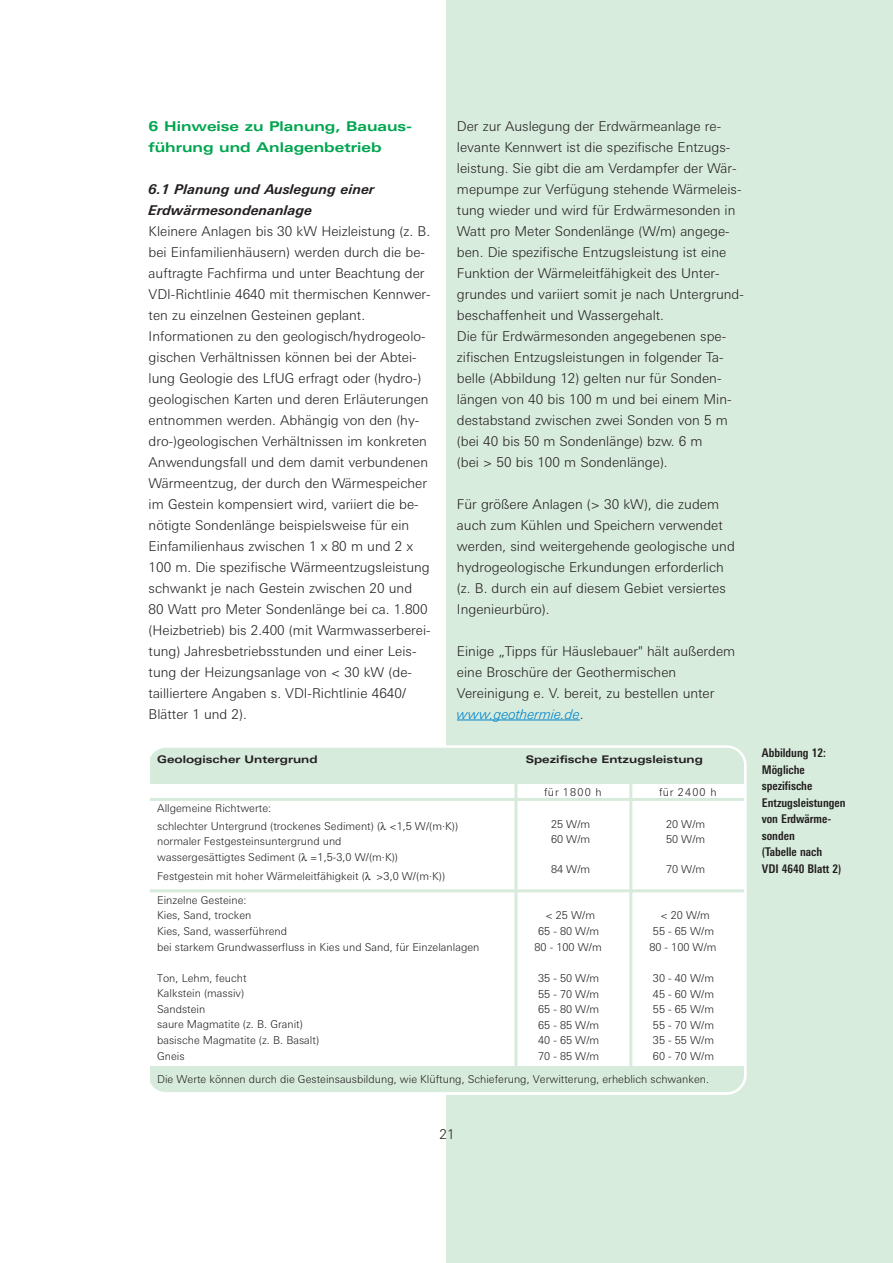
<style>
.page{position:relative;width:893px;height:1263px;background:#fff}
.page>*{position:absolute;margin:0;border:0;box-sizing:border-box;transform-origin:0 0}
.t1{font:300 13.5px/21px "Linotype Univers Basic";color:#231f20}
.t2{font:700 13.5px/21px "Linotype Univers Extd";color:#00a54f}
.t3{font:italic 700 13.5px/21px "Linotype Univers Basic";color:#231f20}
.t4{font:700 condensed 12px/16.5px "Linotype Univers";color:#231f20}
.t5{font:300 10.8px/15.6px "Linotype Univers Basic";color:#231f20}
.t6{font:700 10.5px "Linotype Univers Extd";letter-spacing:.005em;color:#231f20}
.s1{font-style:italic;color:#0084ca}
</style>
<div class="page">
<div style="left:446px;top:0;width:446px;height:1263px;background:#d8ecdd"></div>
<hr style="left:457px;top:720px;width:33px;height:1px;background:#0084ca">
<hr style="left:490px;top:720px;width:90px;height:1px;background:#0084ca">
<div style="left:149px;top:745px;width:598px;height:350px;background:#fff;border-radius:20px"></div>
<div style="left:150px;top:748px;width:594px;height:36px;background:#d7ebdc"></div>
<div style="left:150px;top:1066px;width:594px;height:26px;background:#d7ebdc"></div>
<hr style="left:514px;top:784px;width:3px;height:15px;background:#d7ebdc">
<hr style="left:629px;top:784px;width:3px;height:15px;background:#d7ebdc">
<hr style="left:150px;top:798px;width:594px;height:3px;background:#d7ebdc">
<hr style="left:514px;top:800px;width:3px;height:91px;background:#d7ebdc">
<hr style="left:629px;top:800px;width:3px;height:91px;background:#d7ebdc">
<hr style="left:150px;top:889px;width:594px;height:3px;background:#d7ebdc">
<hr style="left:514px;top:891px;width:3px;height:179px;background:#d7ebdc">
<hr style="left:629px;top:891px;width:3px;height:179px;background:#d7ebdc">
<p class="t2" style="left:149px;top:116px;width:265px">6 Hinweise zu Planung, Bauaus&shy;führung und Anlagenbetrieb</p>
<p class="t3" style="left:149px;top:179px;width:228px">6.1 Planung und Auslegung einer<br>Erdwärmesondenanlage</p>
<p class="t1" style="left:149px;top:221px;width:284px">Kleinere Anlagen bis 30 kW Heizleistung (z. B. bei Einfamilienhäusern) werden durch die be&shy;auftragte Fachfirma und unter Beachtung der VDI-Richtlinie 4640 mit thermischen Kennwer&shy;ten zu einzelnen Gesteinen geplant.<br>Informationen zu den geologisch/hydrogeolo&shy;gischen Verhältnissen können bei der Abtei&shy;lung Geologie des LfUG erfragt oder (hydro-) geologischen Karten und deren Erläuterungen entnommen werden. Abhängig von den (hy&shy;dro-)geologischen Verhältnissen im konkreten Anwendungsfall und dem damit verbundenen Wärmeentzug, der durch den Wärmespeicher im Gestein kompensiert wird, variiert die be&shy;nötigte Sondenlänge beispielsweise für ein Einfamilienhaus zwischen 1 x 80 m und 2 x 100 m. Die spezifische Wärmeentzugsleistung schwankt je nach Gestein zwischen 20 und 80 Watt pro Meter Sondenlänge bei ca. 1.800 (Heizbetrieb) bis 2.400 (mit Warmwasserberei&shy;tung) Jahresbetriebsstunden und einer Leis&shy;tung der Heizungsanlage von &lt; 30 kW (de&shy;tailliertere Angaben s. VDI-Richtlinie 4640/ Blätter 1 und 2).</p>
<p class="t1" style="left:457px;top:117px;width:288px">Der zur Auslegung der Erdwärmeanlage re&shy;levante Kennwert ist die spezifische Entzugs&shy;leistung. Sie gibt die am Verdampfer der Wär&shy;mepumpe zur Verfügung stehende Wärmeleis&shy;tung wieder und wird für Erdwärmesonden in Watt pro Meter Sondenlänge (W/m) angege&shy;ben. Die spezifische Entzugsleistung ist eine Funktion der Wärmeleitfähigkeit des Unter&shy;grundes und variiert somit je nach Untergrund&shy;beschaffenheit und Wassergehalt.<br>Die für Erdwärmesonden angegebenen spe&shy;zifischen Entzugsleistungen in folgender Ta&shy;belle (Abbildung 12) gelten nur für Sonden&shy;längen von 40 bis 100 m und bei einem Min&shy;destabstand zwischen zwei Sonden von 5 m (bei 40 bis 50 m Sondenlänge) bzw. 6 m<br>(bei &gt; 50 bis 100 m Sondenlänge).</p>
<p class="t1" style="left:457px;top:495px;width:279px">Für größere Anlagen (&gt; 30 kW), die zudem auch zum Kühlen und Speichern verwendet werden, sind weitergehende geologische und hydrogeologische Erkundungen erforderlich (z. B. durch ein auf diesem Gebiet versiertes Ingenieurbüro).</p>
<p class="t1" style="left:457px;top:642px;width:280px">Einige „Tipps für Häuslebauer" hält außerdem eine Broschüre der Geothermischen Vereinigung e. V. bereit, zu bestellen unter <span class="s1">www.geothermie.de</span>.</p>
<p class="t6" style="left:157px;top:755px;width:162px">Geologischer Untergrund</p>
<p class="t6" style="left:526px;top:755px;width:179px">Spezifische Entzugsleistung</p>
<p class="t5" style="left:544px;top:786px;width:59px">für 1800 h</p>
<p class="t5" style="left:659px;top:786px;width:59px">für 2400 h</p>
<p class="t5" style="left:157px;top:801px;width:303px;line-height:17.2px">Allgemeine Richtwerte:<br>schlechter Untergrund (trockenes Sediment) ( &lt;1,5 W/(m·K))</p>
<p class="t5" style="left:157px;top:834px;width:242px;line-height:16.5px">normaler Festgesteinsuntergrund und wassergesättigtes Sediment ( =1,5-3,0 W/(m·K))</p>
<p class="t5" style="left:157px;top:869px;width:290px">Festgestein mit hoher Wärmeleitfähigkeit ( &gt;3,0 W/(m·K))</p>
<p class="t5" style="left:551px;top:818px;width:41px;line-height:14.9px">25 W/m<br>60 W/m</p>
<p class="t5" style="left:551px;top:863px;width:41px">84 W/m</p>
<p class="t5" style="left:666px;top:818px;width:41px;line-height:14.9px">20 W/m<br>50 W/m</p>
<p class="t5" style="left:666px;top:863px;width:41px">70 W/m</p>
<p class="t5" style="left:157px;top:893px;width:324px">Einzelne Gesteine:<br>Kies, Sand, trocken<br>Kies, Sand, wasserführend<br>bei starkem Grundwasserfluss in Kies und Sand, für Einzelanlagen</p>
<p class="t5" style="left:157px;top:971px;width:164px">Ton, Lehm, feucht<br>Kalkstein (massiv)<br>Sandstein<br>saure Magmatite (z. B. Granit) basische Magmatite (z. B. Basalt)<br>Gneis</p>
<p class="t5" style="left:649px;top:909px;width:69px;text-align:center">&lt; 20 W/m<br>55 - 65 W/m<br>80 - 100 W/m</p>
<p class="t5" style="left:653px;top:971px;width:63px;text-align:justify">30 - 40 W/m 45 - 60 W/m 55 - 65 W/m 55 - 70 W/m 35 - 55 W/m 60 - 70 W/m</p>
<p class="t5" style="left:157px;top:1072px;width:553px">Die Werte können durch die Gesteinsausbildung, wie Klüftung, Schieferung, Verwitterung, erheblich schwanken.</p>
<p class="t5" style="left:534px;top:909px;width:69px;text-align:center">&lt; 25 W/m<br>65 - 80 W/m<br>80 - 100 W/m</p>
<p class="t5" style="left:538px;top:971px;width:63px;text-align:justify">35 - 50 W/m 55 - 70 W/m 65 - 80 W/m 65 - 85 W/m 40 - 65 W/m 70 - 85 W/m</p>
<p class="t1" style="left:439px;top:1124px;width:17px">21</p>
<p class="t4" style="left:762px;top:746px;width:85px">Abbildung 12:<br>Mögliche spezifische<br>Entzugsleistungen von Erdwärme&shy;sonden<br>(Tabelle nach<br>VDI 4640 Blatt 2)</p>
</div>
